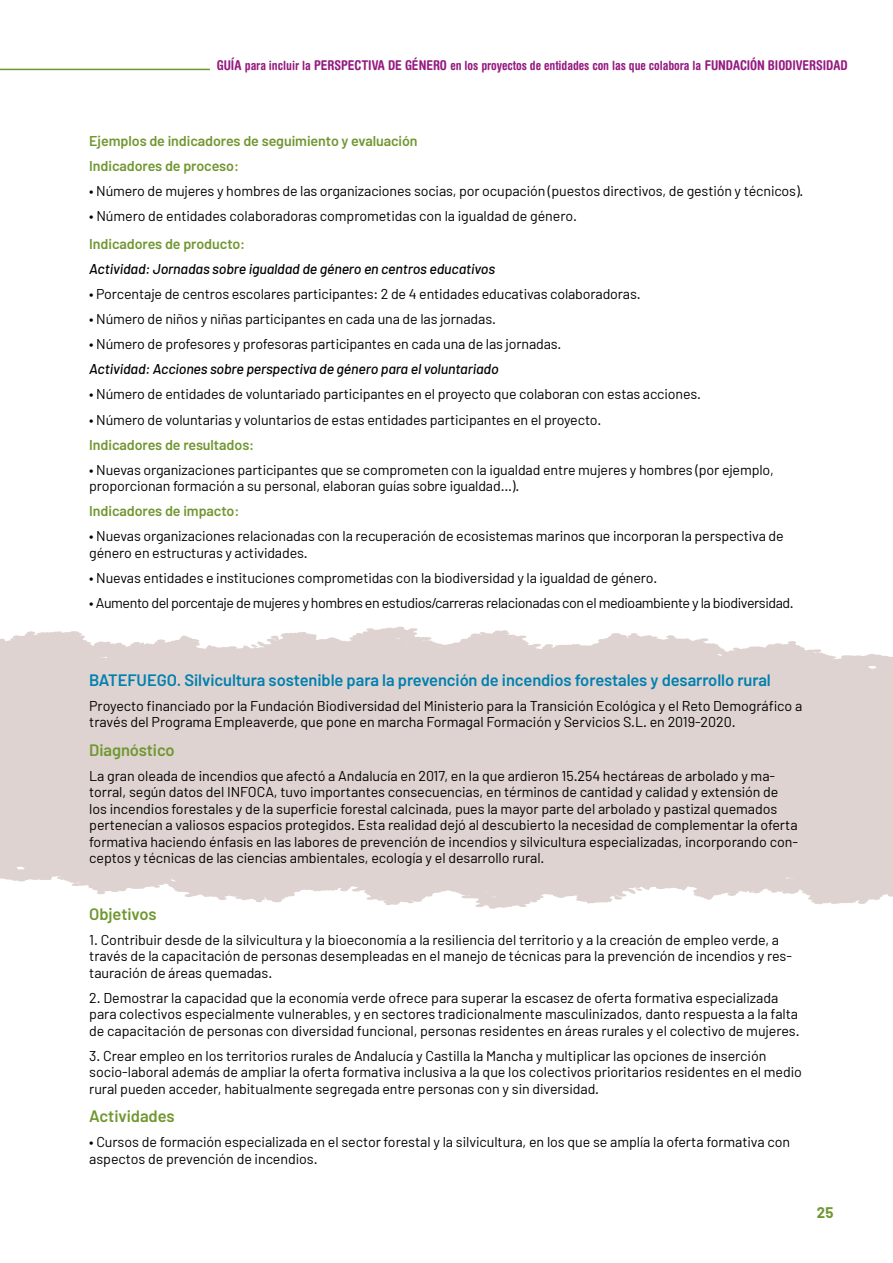
<style>
.page{position:relative;width:893px;height:1263px;background:#fff}
.page>*{position:absolute;margin:0;border:0;box-sizing:border-box;transform-origin:0 0}
.t1{font:600 16.5px "Barlow";letter-spacing:-.005em;color:#0080af}
.t2{font:600 16.5px "Barlow";letter-spacing:-.005em;color:#709730}
.t3{font:700 15px "Barlow";color:#709730}
.t4{font:14.25px/16.5px "Barlow";letter-spacing:-.005em;color:#000}
.t5{font:600 14.25px/25px "Barlow";letter-spacing:-.005em;color:#709730}
.t6{font:italic 500 14.25px "Barlow";letter-spacing:-.01em;color:#000}
.t7{font:14.25px "Barlow";letter-spacing:-.03em;color:#000}
.t8{font:700 condensed 12.75px "Helvetica Rounded";letter-spacing:-.005em;color:#951b81}
.s1{font-size:13.5px}
</style>
<div class="page">
<hr style="left:0;top:69px;width:210px;height:1px;background:#709730">
<svg style="left:0;top:627px;width:893px;height:48px;fill:#ded3d0"></svg>
<div style="left:0;top:675px;width:893px;height:234px;background:#ded3d0"></div>
<p class="t8" style="left:217px;top:58px;width:632px"><span class="s1">GUÍA</span> para incluir la <span class="s1">PERSPECTIVA DE GÉNERO</span> en los proyectos de entidades con las que colabora la <span class="s1">FUNDACIÓN BIODIVERSIDAD</span></p>
<p class="t5" style="left:89px;top:130px;width:330px">Ejemplos de indicadores de seguimiento y evaluación<br>Indicadores de proceso:</p>
<p class="t4" style="left:89px;top:184px;width:716px">• Número de mujeres y hombres de las organizaciones socias, por ocupación (puestos directivos, de gestión y técnicos).</p>
<p class="t4" style="left:89px;top:209px;width:489px">• Número de entidades colaboradoras comprometidas con la igualdad de género.</p>
<p class="t5" style="left:89px;top:233px;width:158px">Indicadores de producto:</p>
<p class="t6" style="left:89px;top:264px;width:407px">Actividad: Jornadas sobre igualdad de género en centros educativos</p>
<p class="t4" style="left:89px;top:287px;width:553px">• Porcentaje de centros escolares participantes: 2 de 4 entidades educativas colaboradoras.</p>
<p class="t4" style="left:89px;top:312px;width:408px">• Número de niños y niñas participantes en cada una de las jornadas.</p>
<p class="t4" style="left:89px;top:337px;width:474px">• Número de profesores y profesoras participantes en cada una de las jornadas.</p>
<p class="t6" style="left:89px;top:364px;width:411px">Actividad: Acciones sobre perspectiva de género para el voluntariado</p>
<p class="t4" style="left:89px;top:387px;width:613px">• Número de entidades de voluntariado participantes en el proyecto que colaboran con estas acciones.</p>
<p class="t4" style="left:89px;top:412px;width:513px">• Número de voluntarias y voluntarios de estas entidades participantes en el proyecto.</p>
<p class="t5" style="left:89px;top:433px;width:167px">Indicadores de resultados:</p>
<p class="t4" style="left:89px;top:462px;width:686px">• Nuevas organizaciones participantes que se comprometen con la igualdad entre mujeres y hombres (por ejemplo, proporcionan formación a su personal, elaboran guías sobre igualdad…).</p>
<p class="t5" style="left:89px;top:500px;width:152px">Indicadores de impacto:</p>
<p class="t4" style="left:89px;top:529px;width:696px">• Nuevas organizaciones relacionadas con la recuperación de ecosistemas marinos que incorporan la perspectiva de género en estructuras y actividades.</p>
<p class="t4" style="left:89px;top:570px;width:570px">• Nuevas entidades e instituciones comprometidas con la biodiversidad y la igualdad de género.</p>
<p class="t7" style="left:89px;top:596px;width:706px">• Aumento del porcentaje de mujeres y hombres en estudios/carreras relacionadas con el medioambiente y la biodiversidad.</p>
<p class="t1" style="left:89px;top:668px;width:683px">BATEFUEGO. Silvicultura sostenible para la prevención de incendios forestales y desarrollo rural</p>
<p class="t4" style="left:89px;top:697px;width:714px">Proyecto financiado por la Fundación Biodiversidad del Ministerio para la Transición Ecológica y el Reto Demográfico a través del Programa Empleaverde, que pone en marcha Formagal Formación y Servicios S.L. en 2019-2020.</p>
<p class="t2" style="left:89px;top:744px;width:87px">Diagnóstico</p>
<p class="t4" style="left:89px;top:768px;width:710px">La gran oleada de incendios que afectó a Andalucía en 2017, en la que ardieron 15.254 hectáreas de arbolado y ma&shy;torral, según datos del INFOCA, tuvo importantes consecuencias, en términos de cantidad y calidad y extensión de los incendios forestales y de la superficie forestal calcinada, pues la mayor parte del arbolado y pastizal quemados pertenecían a valiosos espacios protegidos. Esta realidad dejó al descubierto la necesidad de complementar la oferta formativa haciendo énfasis en las labores de prevención de incendios y silvicultura especializadas, incorporando con&shy;ceptos y técnicas de las ciencias ambientales, ecología y el desarrollo rural.</p>
<p class="t2" style="left:89px;top:908px;width:69px">Objetivos</p>
<p class="t4" style="left:89px;top:932px;width:704px">1. Contribuir desde de la silvicultura y la bioeconomía a la resiliencia del territorio y a la creación de empleo verde, a través de la capacitación de personas desempleadas en el manejo de técnicas para la prevención de incendios y res&shy;tauración de áreas quemadas.</p>
<p class="t4" style="left:89px;top:990px;width:712px">2. Demostrar la capacidad que la economía verde ofrece para superar la escasez de oferta formativa especializada para colectivos especialmente vulnerables, y en sectores tradicionalmente masculinizados, danto respuesta a la falta de capacitación de personas con diversidad funcional, personas residentes en áreas rurales y el colectivo de mujeres.</p>
<p class="t4" style="left:89px;top:1048px;width:714px">3. Crear empleo en los territorios rurales de Andalucía y Castilla la Mancha y multiplicar las opciones de inserción socio-laboral además de ampliar la oferta formativa inclusiva a la que los colectivos prioritarios residentes en el medio rural pueden acceder, habitualmente segregada entre personas con y sin diversidad.</p>
<p class="t2" style="left:89px;top:1104px;width:87px">Actividades</p>
<p class="t4" style="left:89px;top:1135px;width:702px">• Cursos de formación especializada en el sector forestal y la silvicultura, en los que se amplía la oferta formativa con aspectos de prevención de incendios.</p>
<p class="t3" style="left:817px;top:1204px;width:18px">25</p>
</div>
